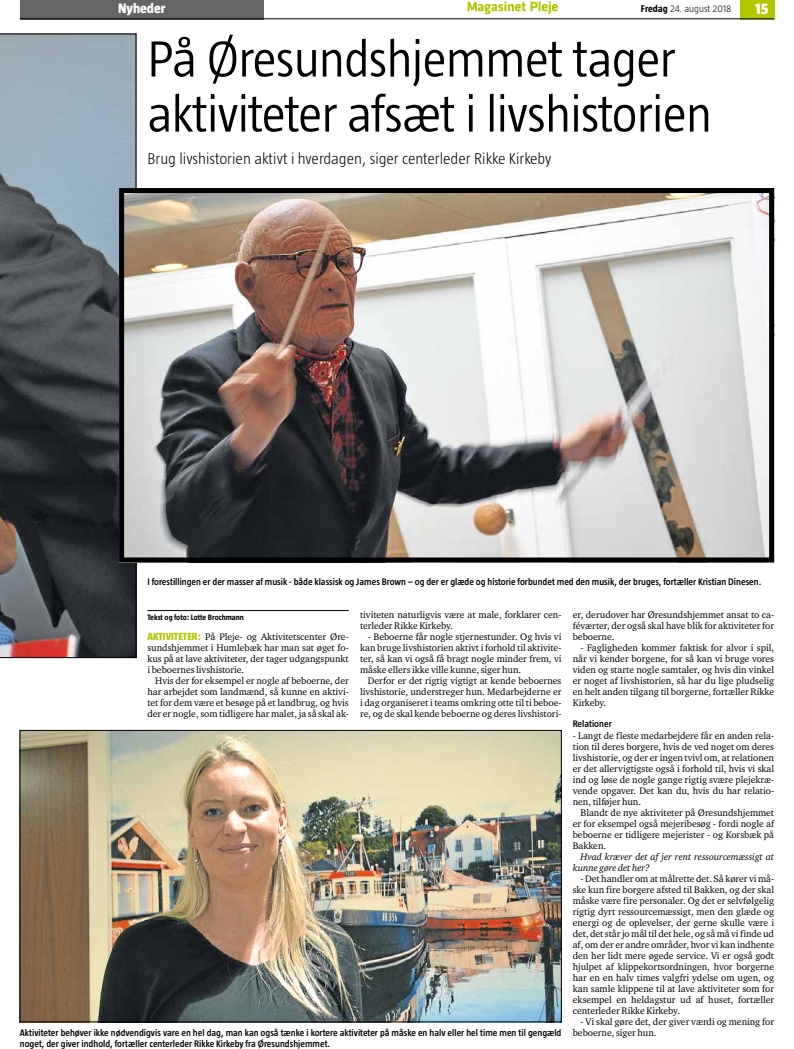
<style>
.page{position:relative;width:794px;height:1049px;background:#fff}
.page>*{position:absolute;margin:0;border:0;box-sizing:border-box;transform-origin:0 0}
.t1{font:300 52px/55px "Taz";letter-spacing:-.015em;color:#000}
.t2{font:300 16px "Taz";color:#000}
.t3{font:800 16px "Taz";color:#fff}
.t4{font:800 14px "Taz";color:#fff}
.t5{font:300 10px "Taz";color:#000}
.t6{font:9.7px/11px "Charter ITC Std";letter-spacing:-.005em;color:#000;text-align:justify}
.t7{font:600 9.7px/11px "Taz";color:#000}
.t8{font:italic 9.7px/11px "Charter ITC Std";letter-spacing:-.005em;color:#000}
.t9{font:700 8px "Taz";color:#000}
.s1{font-weight:700}
.s2{font-family:"Taz";font-weight:800;font-size:10.5px;color:#b1c800}
</style>
<div class="page">
<div style="left:20px;top:0;width:244px;height:19px;background:#646567"></div>
<div style="left:740px;top:0;width:34px;height:19px;background:#b1c800"></div>
<hr style="left:20px;top:19px;width:754px;height:1px;background:#000">
<svg style="left:467px;top:1px;width:91px;height:14px"></svg>
<hr style="left:147px;top:610px;width:202px;height:1px;background:#000">
<img style="left:22px;top:732px;width:537px;height:288px">
<div style="left:20px;top:730px;width:541px;height:292px;border:1px solid #000"></div>
<svg style="left:0;top:34px;width:136px;height:624px;background:#5c636b"></svg>
<img style="left:125px;top:194px;width:643px;height:362px">
<div style="left:119px;top:188px;width:655px;height:374px;border:5px solid #000"></div>
<h3 class="t4" style="left:118px;top:1px;width:49px">Nyheder</h3>
<p class="t5" style="left:641px;top:3px;width:92px"><span class="s1">Fredag</span> 24. august 2018</p>
<h2 class="t3" style="left:755px;top:0;width:15px">15</h2>
<h1 class="t1" style="left:147px;top:31px;width:566px">På Øresundshjemmet tager aktiviteter afsæt i livshistorien</h1>
<h2 class="t2" style="left:147px;top:149px;width:405px">Brug livshistorien aktivt i hverdagen, siger centerleder Rikke Kirkeby</h2>
<p class="t7" style="left:147px;top:576px;width:615px">I forestillingen er der masser af musik - både klassisk og James Brown – og der er glæde og historie forbundet med den musik, der bruges, fortæller Kristian Dinesen.</p>
<p class="t9" style="left:147px;top:612px;width:98px">Tekst og foto: Lotte Brochmann</p>
<p class="t6" style="left:147px;top:630px;width:203px"><span class="s2">AKTIVITETER:</span> På Pleje- og Aktivitetscenter Øre&shy;sundshjemmet i Humlebæk har man sat øget fo&shy;kus på at lave aktiviteter, der tager udgangspunkt i beboernes livshistorie.</p>
<p class="t6" style="left:147px;top:674px;width:203px;text-indent:8px">Hvis der for eksempel er nogle af beboerne, der har arbejdet som landmænd, så kunne en aktivi&shy;tet for dem være et besøge på et landbrug, og hvis der er nogle, som tidligere har malet, ja så skal ak-</p>
<p class="t6" style="left:360px;top:608px;width:203px">tiviteten naturligvis være at male, forklarer cen&shy;terleder Rikke Kirkeby.</p>
<p class="t6" style="left:360px;top:630px;width:203px;text-indent:8px">- Beboerne får nogle stjernestunder. Og hvis vi kan bruge livshistorien aktivt i forhold til aktivite&shy;ter, så kan vi også få bragt nogle minder frem, vi måske ellers ikke ville kunne, siger hun.</p>
<p class="t6" style="left:360px;top:674px;width:203px;text-indent:8px">Derfor er det rigtig vigtigt at kende beboernes livshistorie, understreger hun. Medarbejderne er i dag organiseret i teams omkring otte til ti beboe&shy;re, og de skal kende beboerne og deres livshistori-</p>
<p class="t7" style="left:20px;top:1027px;width:543px">Aktiviteter behøver ikke nødvendigvis vare en hel dag, man kan også tænke i kortere aktiviteter på måske en halv eller hel time men til gengæld noget, der giver indhold, fortæller centerleder Rikke Kirkeby fra Øresundshjemmet.</p>
<p class="t6" style="left:573px;top:608px;width:203px">er, derudover har Øresundshjemmet ansat to ca&shy;féværter, der også skal have blik for aktiviteter for beboerne.</p>
<p class="t6" style="left:573px;top:641px;width:203px;text-indent:8px">- Fagligheden kommer faktisk for alvor i spil, når vi kender borgene, for så kan vi bruge vores viden og starte nogle samtaler, og hvis din vinkel er noget af livshistorien, så har du lige pludselig en helt anden tilgang til borgerne, fortæller Rikke Kirkeby.</p>
<p class="t7" style="left:573px;top:718px;width:40px">Relationer</p>
<p class="t6" style="left:573px;top:729px;width:203px">- Langt de fleste medarbejdere får en anden rela&shy;tion til deres borgere, hvis de ved noget om deres livshistorie, og der er ingen tvivl om, at relationen er det allervigtigste også i forhold til, hvis vi skal ind og løse de nogle gange rigtig svære plejekræ&shy;vende opgaver. Det kan du, hvis du har relatio&shy;nen, tilføjer hun.</p>
<p class="t6" style="left:573px;top:806px;width:203px;text-indent:8px">Blandt de nye aktiviteter på Øresundshjemmet er for eksempel også mejeribesøg - fordi nogle af beboerne er tidligere mejerister - og Korsbæk på Bakken.</p>
<p class="t8" style="left:573px;top:850px;width:203px;text-indent:8px">Hvad kræver det af jer rent ressourcemæssigt at kunne gøre det her?</p>
<p class="t6" style="left:573px;top:872px;width:203px;text-indent:8px">- Det handler om at målrette det. Så kører vi må&shy;ske kun fire borgere afsted til Bakken, og der skal måske være fire personaler. Og det er selvfølgelig rigtig dyrt ressourcemæssigt, men den glæde og energi og de oplevelser, der gerne skulle være i det, det står jo mål til det hele, og så må vi finde ud af, om der er andre områder, hvor vi kan indhente den her lidt mere øgede service. Vi er også godt hjulpet af klippekortsordningen, hvor borgerne har en en halv times valgfri ydelse om ugen, og kan samle klippene til at lave aktiviteter som for eksempel en heldagstur ud af huset, fortæller centerleder Rikke Kirkeby.</p>
<p class="t6" style="left:573px;top:1015px;width:203px;text-indent:8px">- Vi skal gøre det, der giver værdi og mening for beboerne, siger hun.</p>
</div>
